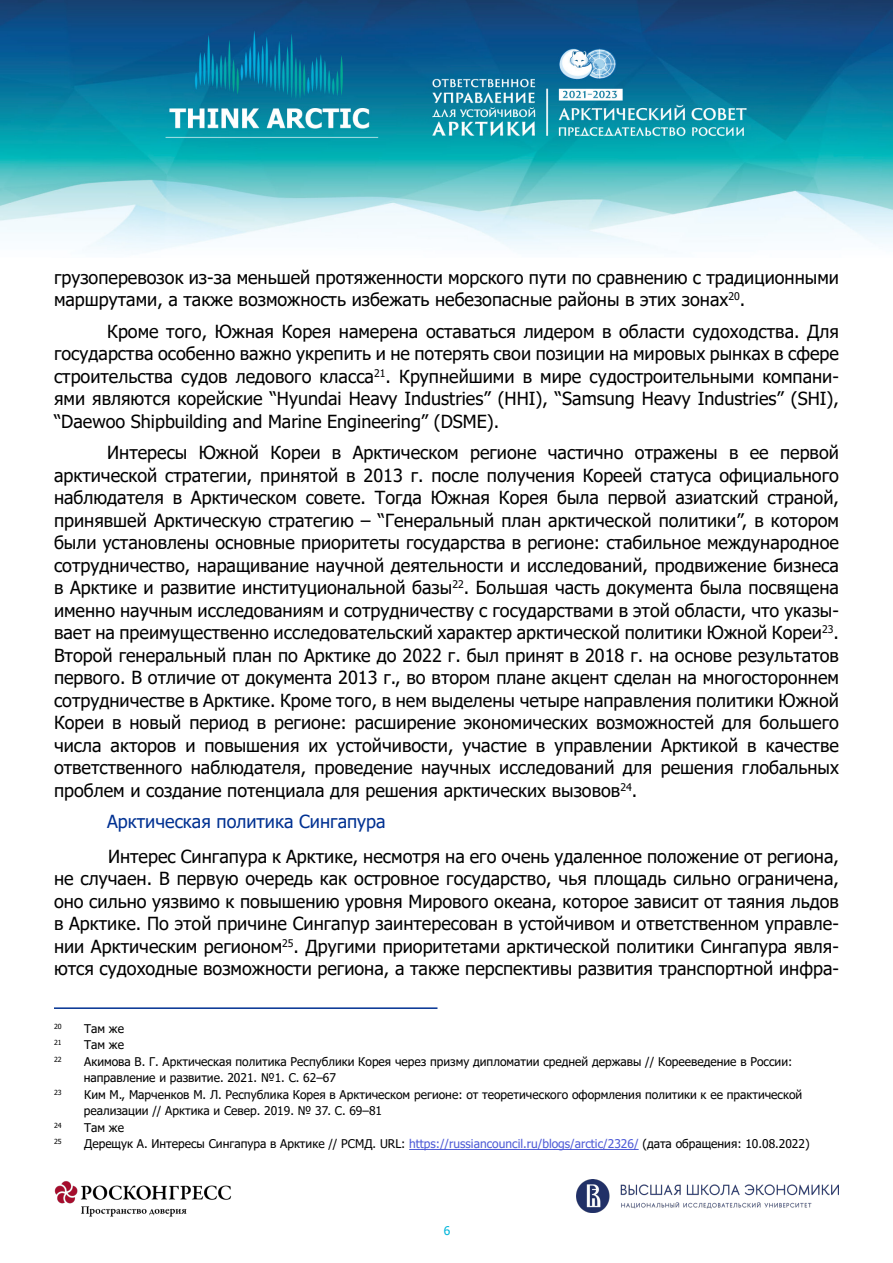
<style>
.page{position:relative;width:893px;height:1263px;background:#fff}
.page>*{position:absolute;margin:0;border:0;box-sizing:border-box;transform-origin:0 0}
.Основной_текст{font:18px/22.5px "Tahoma";color:#000;text-align:justify}
.подзаголовок{font:18px "Tahoma";color:#003192}
.сноски{font:12px/16.5px "Tahoma";color:#000}
.t1{font:12px "Tahoma";color:#00b5da}
.сноски-2{font:7.05px "Tahoma";color:#000}
.s1{color:#4f5cd6}
</style>
<div class="page">
<img style="left:0;top:0;width:893px;height:252px">
<img style="left:55px;top:1181px;width:176px;height:36px">
<img style="left:576px;top:1179px;width:262px;height:33px">
<hr style="left:54px;top:1007px;width:383px;height:2px;background:#003192">
<hr style="left:409px;top:1149px;width:230px;height:1px;background:#4f5cd6">
<p class="Основной_текст" style="left:54px;top:267px;width:786px">грузоперевозок из-за меньшей протяженности морского пути по сравнению с традиционными маршрутами, а также возможность избежать небезопасные районы в этих зонах<sup>20</sup>.</p>
<p class="Основной_текст" style="left:54px;top:321px;width:786px;text-indent:53px">Кроме того, Южная Корея намерена оставаться лидером в области судоходства. Для государства особенно важно укрепить и не потерять свои позиции на мировых рынках в сфере строительства судов ледового класса<sup>21</sup>. Крупнейшими в мире судостроительными компани&shy;ями являются корейские “Hyundai Heavy Industries” (HHI), “Samsung Heavy Industries” (SHI), “Daewoo Shipbuilding and Marine Engineering” (DSME).</p>
<p class="Основной_текст" style="left:54px;top:442px;width:786px;text-indent:53px">Интересы Южной Кореи в Арктическом регионе частично отражены в ее первой арктической стратегии, принятой в 2013 г. после получения Кореей статуса официального наблюдателя в Арктическом совете. Тогда Южная Корея была первой азиатский страной, принявшей Арктическую стратегию – “Генеральный план арктической политики”, в котором были установлены основные приоритеты государства в регионе: стабильное международное сотрудничество, наращивание научной деятельности и исследований, продвижение бизнеса в Арктике и развитие институциональной базы<sup>22</sup>. Большая часть документа была посвящена именно научным исследованиям и сотрудничеству с государствами в этой области, что указы&shy;вает на преимущественно исследовательский характер арктической политики Южной Кореи<sup>23</sup>.<br>Второй генеральный план по Арктике до 2022 г. был принят в 2018 г. на основе результатов первого. В отличие от документа 2013 г., во втором плане акцент сделан на многостороннем сотрудничестве в Арктике. Кроме того, в нем выделены четыре направления политики Южной Кореи в новый период в регионе: расширение экономических возможностей для большего числа акторов и повышения их устойчивости, участие в управлении Арктикой в качестве ответственного наблюдателя, проведение научных исследований для решения глобальных проблем и создание потенциала для решения арктических вызовов<sup>24</sup>.</p>
<p class="подзаголовок" style="left:107px;top:810px;width:280px">Арктическая политика Сингапура</p>
<p class="Основной_текст" style="left:54px;top:846px;width:786px;text-indent:54px">Интерес Сингапура к Арктике, несмотря на его очень удаленное положение от региона, не случаен. В первую очередь как островное государство, чья площадь сильно ограничена, оно сильно уязвимо к повышению уровня Мирового океана, которое зависит от таяния льдов в Арктике. По этой причине Сингапур заинтересован в устойчивом и ответственном управле&shy;нии Арктическим регионом<sup>25</sup>. Другими приоритетами арктической политики Сингапура явля&shy;ются судоходные возможности региона, а также перспективы развития транспортной инфра-</p>
<p class="сноски-2" style="left:54px;top:1022px;width:9px">20</p>
<p class="сноски" style="left:84px;top:1021px;width:41px">Там же</p>
<p class="сноски-2" style="left:54px;top:1038px;width:9px">21</p>
<p class="сноски" style="left:84px;top:1037px;width:41px">Там же</p>
<p class="сноски-2" style="left:54px;top:1055px;width:9px">22</p>
<p class="сноски" style="left:84px;top:1054px;width:710px">Акимова В. Г. Арктическая политика Республики Корея через призму дипломатии средней державы // Корееведение в России: направление и развитие. 2021. №1. С. 62–67</p>
<p class="сноски-2" style="left:54px;top:1088px;width:9px">23</p>
<p class="сноски" style="left:84px;top:1087px;width:720px">Ким М., Марченков М. Л. Республика Корея в Арктическом регионе: от теоретического оформления политики к ее практической реализации // Арктика и Север. 2019. № 37. С. 69–81</p>
<p class="сноски-2" style="left:54px;top:1121px;width:9px">24</p>
<p class="сноски" style="left:84px;top:1120px;width:41px">Там же</p>
<p class="сноски-2" style="left:54px;top:1137px;width:9px">25</p>
<p class="сноски" style="left:84px;top:1136px;width:727px">Дерещук А. Интересы Сингапура в Арктике // РСМД. URL: <span class="s1">https://russiancouncil.ru/blogs/arctic/2326/</span> (дата обращения: 10.08.2022)</p>
<p class="t1" style="left:444px;top:1222px;width:8px">6</p>
</div>
